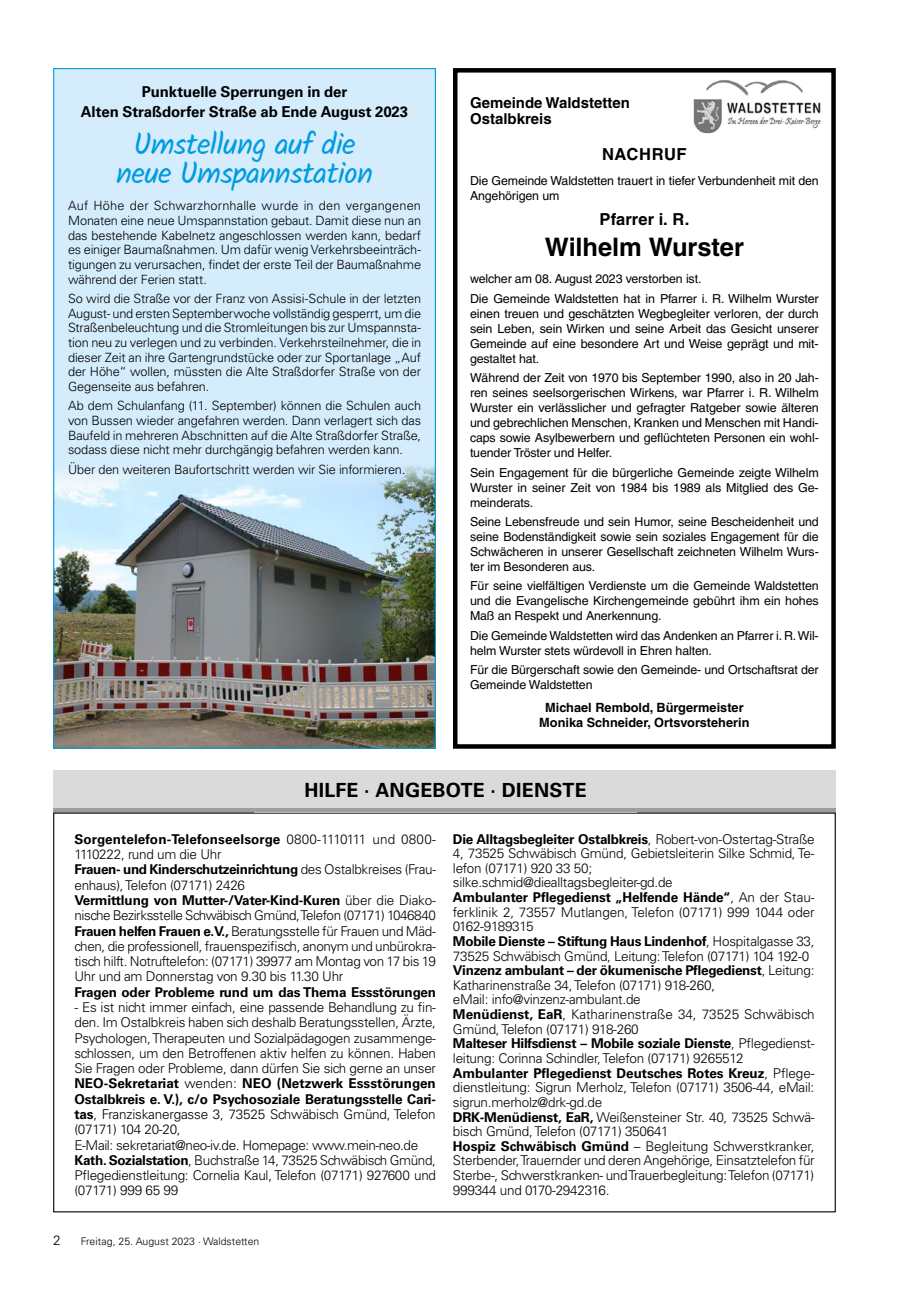
<style>
.page{position:relative;width:906px;height:1289px;background:#fff}
.page>*{position:absolute;margin:0;border:0;box-sizing:border-box;transform-origin:0 0}
.t1{font:30px/28.8px "Solitreo";letter-spacing:-.02em;color:#009ce1;text-align:center}
.t2{font:700 25.5px "Helvetica";letter-spacing:-.005em;color:#000}
.t3{font:700 19.5px "Univers LT";letter-spacing:.01em;color:#000}
.t4{font:700 16.5px "Helvetica";letter-spacing:.01em;color:#000}
.t5{font:700 16.5px "Helvetica";letter-spacing:.035em;color:#000}
.t6{font:700 15px/20px "Univers LT";letter-spacing:-.005em;color:#000;text-align:center}
.t7{font:700 15px/16.5px "Helvetica";color:#000}
.t8{font:300 13.5px/14.5px "Univers LT";letter-spacing:-.02em;color:#000}
.t9{font:700 13.5px "Univers LT";letter-spacing:-.015em;color:#000}
.t10{font:300 12.75px/14.7px "Univers LT";letter-spacing:-.015em;color:#000;text-align:justify}
.t11{font:700 12.75px/15px "Helvetica";color:#000;text-align:center}
.t12{font:12.3px/15px "Helvetica";letter-spacing:-.01em;color:#000;text-align:justify}
.t13{font:300 10.5px "Univers LT";color:#000}
.s1{font-size:13.5px}
.s2{font-weight:700}
</style>
<div class="page">
<div style="left:54px;top:69px;width:381px;height:679px;background:#d4ecfc"></div>
<img style="left:55px;top:466px;width:379px;height:280px">
<div style="left:53px;top:770px;width:783px;height:42px;background:#dadada"></div>
<hr style="left:53px;top:808px;width:783px;height:4px;background:#9d9d9c">
<hr style="left:254px;top:808px;width:383px;height:4px;background:#9d9d9c">
<div style="left:453px;top:68px;width:383px;height:680px;border:4px solid #000"></div>
<img style="left:693px;top:80px;width:128px;height:54px">
<p class="t6" style="left:81px;top:81px;width:329px">Punktuelle Sperrungen in der<br>Alten Straßdorfer Straße ab Ende August 2023</p>
<h1 class="t1" style="left:116px;top:129px;width:258px">Umstellung auf die neue Umspannstation</h1>
<p class="t10" style="left:68px;top:198px;width:354px">Auf Höhe der Schwarzhornhalle wurde in den vergangenen Monaten eine neue Umspannstation gebaut. Damit diese nun an das bestehende Kabelnetz angeschlossen werden kann, bedarf es einiger Baumaßnahmen. Um dafür wenig Verkehrsbeeinträch&shy;tigungen zu verursachen, findet der erste Teil der Baumaßnahme während der Ferien statt.</p>
<p class="t10" style="left:68px;top:291px;width:354px">So wird die Straße vor der Franz von Assisi-Schule in der letzten August- und ersten Septemberwoche vollständig gesperrt, um die Straßenbeleuchtung und die Stromleitungen bis zur Umspannsta&shy;tion neu zu verlegen und zu verbinden. Verkehrsteilnehmer, die in dieser Zeit an ihre Gartengrundstücke oder zur Sportanlage „Auf der Höhe“ wollen, müssten die Alte Straßdorfer Straße von der Gegenseite aus befahren.</p>
<p class="t10" style="left:68px;top:398px;width:354px">Ab dem Schulanfang (11. September) können die Schulen auch von Bussen wieder angefahren werden. Dann verlagert sich das Baufeld in mehreren Abschnitten auf die Alte Straßdorfer Straße, sodass diese nicht mehr durchgängig befahren werden kann.</p>
<p class="t10" style="left:68px;top:462px;width:339px">Über den weiteren Baufortschritt werden wir Sie informieren<span class="s1">.</span></p>
<p class="t7" style="left:470px;top:94px;width:161px">Gemeinde Waldstetten<br>Ostalbkreis</p>
<p class="t5" style="left:602px;top:144px;width:86px">NACHRUF</p>
<p class="t12" style="left:470px;top:173px;width:350px">Die Gemeinde Waldstetten trauert in tiefer Verbundenheit mit den<br>Angehörigen um</p>
<p class="t4" style="left:599px;top:209px;width:91px">Pfarrer i. R.</p>
<h2 class="t2" style="left:545px;top:231px;width:201px">Wilhelm Wurster</h2>
<p class="t12" style="left:470px;top:269px;width:350px;line-height:19.2px">welcher am 08. August 2023 verstorben ist.<br>Die Gemeinde Waldstetten hat in Pfarrer i. R. Wilhelm Wurster</p>
<p class="t12" style="left:470px;top:306px;width:350px">einen treuen und geschätzten Wegbegleiter verloren, der durch sein Leben, sein Wirken und seine Arbeit das Gesicht unserer Gemeinde auf eine besondere Art und Weise geprägt und mit&shy;gestaltet hat.</p>
<p class="t12" style="left:470px;top:370px;width:350px">Während der Zeit von 1970 bis September 1990, also in 20 Jah&shy;ren seines seelsorgerischen Wirkens, war Pfarrer i. R. Wilhelm Wurster ein verlässlicher und gefragter Ratgeber sowie älteren und gebrechlichen Menschen, Kranken und Menschen mit Handi&shy;caps sowie Asylbewerbern und geflüchteten Personen ein wohl&shy;tuender Tröster und Helfer.</p>
<p class="t12" style="left:470px;top:464px;width:350px">Sein Engagement für die bürgerliche Gemeinde zeigte Wilhelm Wurster in seiner Zeit von 1984 bis 1989 als Mitglied des Ge&shy;meinderats.</p>
<p class="t12" style="left:470px;top:514px;width:350px">Seine Lebensfreude und sein Humor, seine Bescheidenheit und seine Bodenständigkeit sowie sein soziales Engagement für die Schwächeren in unserer Gesellschaft zeichneten Wilhelm Wurs&shy;ter im Besonderen aus.</p>
<p class="t12" style="left:470px;top:578px;width:350px">Für seine vielfältigen Verdienste um die Gemeinde Waldstetten und die Evangelische Kirchengemeinde gebührt ihm ein hohes Maß an Respekt und Anerkennung.</p>
<p class="t12" style="left:470px;top:627px;width:350px">Die Gemeinde Waldstetten wird das Andenken an Pfarrer i. R. Wil&shy;helm Wurster stets würdevoll in Ehren halten.</p>
<p class="t12" style="left:470px;top:662px;width:350px">Für die Bürgerschaft sowie den Gemeinde- und Ortschaftsrat der<br>Gemeinde Waldstetten</p>
<p class="t11" style="left:539px;top:700px;width:212px">Michael Rembold, Bürgermeister<br>Monika Schneider, Ortsvorsteherin</p>
<h3 class="t3" style="left:304px;top:778px;width:284px">HILFE · ANGEBOTE · DIENSTE</h3>
<p class="t8" style="left:453px;top:831px;width:363px"><span class="s2">Die Alltagsbegleiter Ostalbkreis</span>, Robert-von-Ostertag-Straße 4, 73525 Schwäbisch Gmünd, Gebietsleiterin Silke Schmid, Te&shy;lefon (07171) 920 33 50; silke.schmid@diealltagsbegleiter-gd.de<br><span class="s2">Ambulanter Pflegedienst „Helfende Hände“</span>, An der Stau&shy;ferklinik 2, 73557 Mutlangen, Telefon (07171) 999 1044 oder 0162-9189315<br><span class="s2">Mobile Dienste – Stiftung Haus Lindenhof</span>, Hospitalgasse 33, 73525 Schwäbisch Gmünd, Leitung: Telefon (07171) 104 192-0<br><span class="s2">Vinzenz ambulant – der ökumenische Pflegedienst</span>, Leitung:<br>Katharinenstraße 34, Telefon (07171) 918-260,<br>eMail: info@vinzenz-ambulant.de<br><span class="s2">Menüdienst, EaR</span>, Katharinenstraße 34, 73525 Schwäbisch Gmünd, Telefon (07171) 918-260<br><span class="s2">Malteser Hilfsdienst – Mobile soziale Dienste</span>, Pflegedienst&shy;leitung: Corinna Schindler, Telefon (07171) 9265512<br><span class="s2">Ambulanter Pflegedienst Deutsches Rotes Kreuz</span>, Pflege&shy;dienstleitung: Sigrun Merholz, Telefon (07171) 3506-44, eMail: sigrun.merholz@drk-gd.de<br><span class="s2">DRK-Menüdienst, EaR,</span> Weißensteiner Str. 40, 73525 Schwä&shy;bisch Gmünd, Telefon (07171) 350641<br><span class="s2">Hospiz Schwäbisch Gmünd</span> – Begleitung Schwerstkranker, Sterbender, Trauernder und deren Angehörige, Einsatztelefon für Sterbe-, Schwerstkranken- und Trauerbegleitung: Telefon (07171)<br>999344 und 0170-2942316.</p>
<p class="t8" style="left:74px;top:831px;width:363px;line-height:15.3px"><span class="s2">Sorgentelefon-Telefonseelsorge</span> 0800-1110111 und 0800- 1110222, rund um die Uhr<br><span class="s2">Frauen- und Kinderschutzeinrichtung</span> des Ostalbkreises (Frau&shy;enhaus), Telefon (07171) 2426<br><span class="s2">Vermittlung von Mutter-/Vater-Kind-Kuren</span> über die Diako&shy;nische Bezirksstelle Schwäbisch Gmünd, Telefon (07171) 1046840<br><span class="s2">Frauen helfen Frauen e.V.,</span> Beratungsstelle für Frauen und Mäd&shy;chen, die professionell, frauenspezifisch, anonym und unbürokra&shy;tisch hilft. Notruftelefon: (07171) 39977 am Montag von 17 bis 19<br>Uhr und am Donnerstag von 9.30 bis 11.30 Uhr</p>
<p class="t9" style="left:74px;top:983px;width:363px">Fragen oder Probleme rund um das Thema Essstörungen</p>
<p class="t8" style="left:74px;top:999px;width:363px;line-height:15.3px">- Es ist nicht immer einfach, eine passende Behandlung zu fin&shy;den. Im Ostalbkreis haben sich deshalb Beratungsstellen, Ärzte, Psychologen, Therapeuten und Sozialpädagogen zusammenge&shy;schlossen, um den Betroffenen aktiv helfen zu können. Haben Sie Fragen oder Probleme, dann dürfen Sie sich gerne an unser <span class="s2">NEO-Sekretariat</span> wenden: <span class="s2">NEO (Netzwerk Essstörungen Ostalbkreis e. V.), c/o Psychosoziale Beratungsstelle Cari&shy;tas</span>, Franziskanergasse 3, 73525 Schwäbisch Gmünd, Telefon (07171) 104 20-20,<br>E-Mail: sekretariat@neo-iv.de. Homepage: www.mein-neo.de <span class="s2">Kath. Sozialstation</span>, Buchstraße 14, 73525 Schwäbisch Gmünd, Pflegedienstleitung: Cornelia Kaul, Telefon (07171) 927600 und (07171) 999 65 99</p>
<p class="t8" style="left:53px;top:1232px;width:9px">2</p>
<p class="t13" style="left:81px;top:1234px;width:180px">Freitag, 25. August 2023 · Waldstetten</p>
</div>
